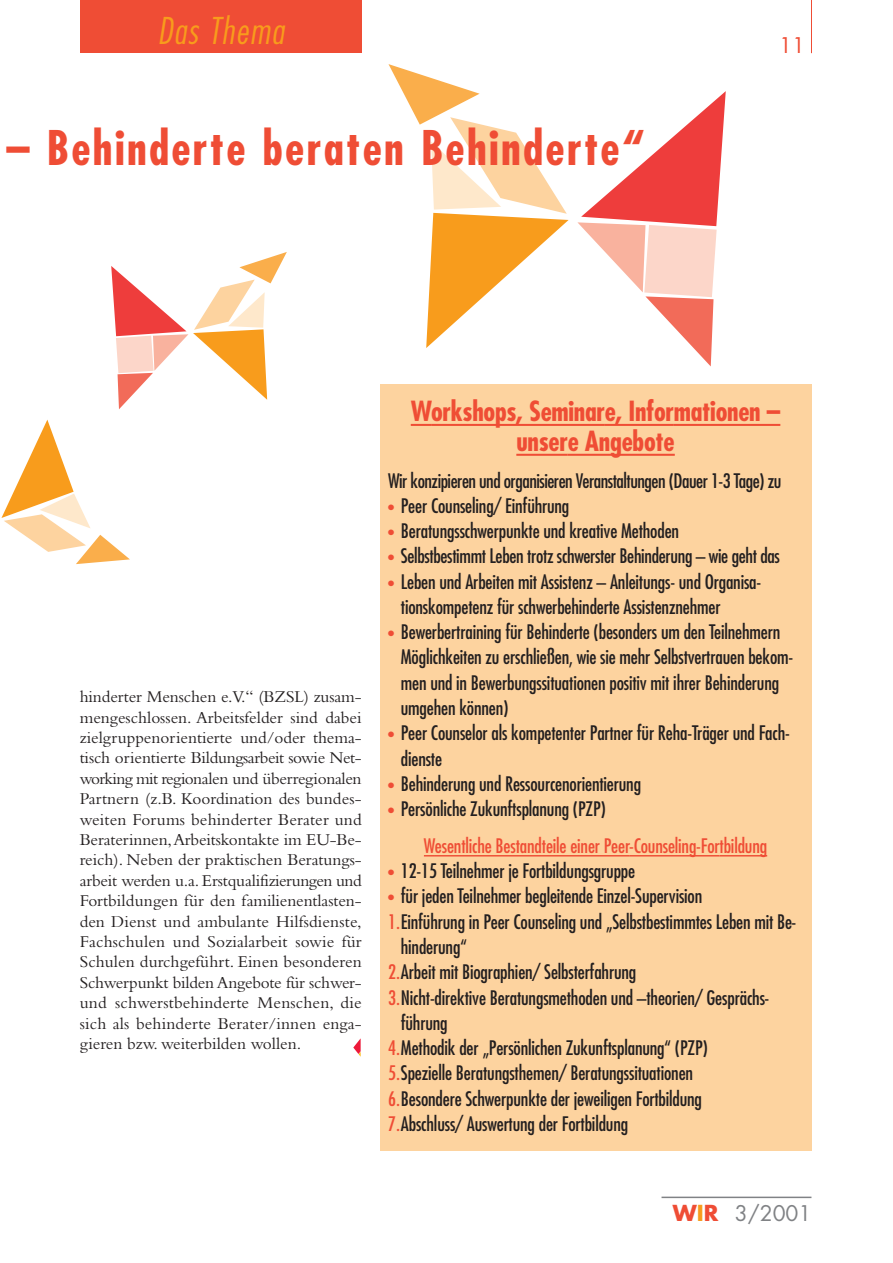
<style>
.page{position:relative;width:893px;height:1263px;background:#fff}
.page>*{position:absolute;margin:0;border:0;box-sizing:border-box;transform-origin:0 0}
.t1{font:700 condensed 46.5px "Futura";letter-spacing:.05em;color:#ef4d35}
.t2{font:italic 300 condensed 36px "Futura";color:#f89c1c}
.t3{font:700 condensed 27px/29.8px "Futura";letter-spacing:-.01em;color:#ef4d35;text-align:center}
.t4{font:21px "Futura";color:#808285}
.t5{font:21px "Futura";color:#ef4d35}
.t6{font:condensed 19.5px/25.2px "Futura";letter-spacing:-.01em;color:#231f20}
.t7{font:condensed 19.5px/36.8px "Futura";letter-spacing:-.01em;color:#ef4d35}
.t8{font:17.25px/20.4px "Bembo";color:#231f20;text-align:justify}
.s1{font-size:15px;color:#ef4d35}
.s2{font-size:15px}
.s3{color:#231f20}
.s4{color:#ef4d35}
.s5{font-weight:700;font-size:21.45px;color:#ef4d35}
.s6{font-weight:700;font-size:21.45px;color:#f89c1c}
</style>
<div class="page">
<svg style="left:388px;top:64px;width:180px;height:284px"></svg>
<svg style="left:577px;top:92px;width:148px;height:274px"></svg>
<svg style="left:1px;top:252px;width:286px;height:313px"></svg>
<div style="left:80px;top:0;width:281px;height:53px;background:#ef4d35"></div>
<hr style="left:811px;top:0;width:1px;height:53px;background:#ef4d35">
<hr style="left:661px;top:1197px;width:150px;height:1px;background:#808285">
<div style="left:379px;top:384px;width:432px;height:767px;background:#fdd39f"></div>
<hr style="left:411px;top:424px;width:20px;height:2px;background:#ef4d35">
<hr style="left:431px;top:424px;width:174px;height:2px;background:#ef4d35">
<hr style="left:605px;top:424px;width:68px;height:2px;background:#ef4d35">
<hr style="left:673px;top:424px;width:107px;height:2px;background:#ef4d35">
<hr style="left:516px;top:454px;width:51px;height:2px;background:#ef4d35">
<hr style="left:567px;top:454px;width:107px;height:2px;background:#ef4d35">
<svg style="left:424px;top:855px;width:11px;height:2px"></svg>
<hr style="left:435px;top:855px;width:194px;height:2px;background:#ef4d35">
<hr style="left:629px;top:855px;width:90px;height:2px;background:#ef4d35">
<hr style="left:719px;top:855px;width:48px;height:2px;background:#ef4d35">
<svg style="left:353px;top:1039px;width:7px;height:17px"></svg>
<h2 class="t2" style="left:157px;top:14px;width:134px">Das Thema</h2>
<h1 class="t1" style="left:7px;top:126px;width:640px">– Behinderte beraten Behinderte“</h1>
<p class="t5" style="left:779px;top:36px;width:27px">11</p>
<p class="t8" style="left:80px;top:688px;width:283px">hinderter Menschen e.V.“ (BZSL) zusam&shy;mengeschlossen. Arbeitsfelder sind dabei zielgruppenorientierte und/oder thema&shy;tisch orientierte Bildungsarbeit sowie Net&shy;working mit regionalen und überregionalen Partnern (z.B. Koordination des bundes&shy;weiten Forums behinderter Berater und Beraterinnen,Arbeitskontakte im EU-Be&shy;reich). Neben der praktischen Beratungs&shy;arbeit werden u.a. Erstqualifizierungen und Fortbildungen für den familienentlasten&shy;den Dienst und ambulante Hilfsdienste, Fachschulen und Sozialarbeit sowie für Schulen durchgeführt. Einen besonderen Schwerpunkt bilden Angebote für schwer&shy;und schwerstbehinderte Menschen, die sich als behinderte Berater/innen enga&shy;gieren bzw. weiterbilden wollen.</p>
<h3 class="t3" style="left:411px;top:398px;width:371px">Workshops, Seminare, Informationen – unsere Angebote</h3>
<p class="t6" style="left:388px;top:469px;width:395px">Wir konzipieren und organisieren Veranstaltungen (Dauer 1-3 Tage) zu</p>
<p class="t6" style="left:388px;top:494px;width:183px"><span class="s1">•</span> Peer Counseling/ Einführung</p>
<p class="t6" style="left:388px;top:520px;width:292px"><span class="s1">•</span> Beratungsschwerpunkte und kreative Methoden</p>
<p class="t6" style="left:388px;top:545px;width:393px"><span class="s1">•</span> Selbstbestimmt Leben trotz schwerster Behinderung – wie geht das</p>
<p class="t6" style="left:401px;top:570px;width:362px;text-indent:-13px"><span class="s1">•</span> Leben und Arbeiten mit Assistenz – Anleitungs- und Organisa&shy;tionskompetenz für schwerbehinderte Assistenznehmer</p>
<p class="t6" style="left:401px;top:621px;width:394px;text-indent:-13px"><span class="s1">•</span> Bewerbertraining für Behinderte (besonders um den Teilnehmern Möglichkeiten zu erschließen, wie sie mehr Selbstvertrauen bekom&shy;men und in Bewerbungssituationen positiv mit ihrer Behinderung umgehen können)</p>
<p class="t6" style="left:401px;top:722px;width:390px;text-indent:-13px"><span class="s1">•</span> Peer Counselor als kompetenter Partner für Reha-Träger und Fach&shy;dienste</p>
<p class="t6" style="left:388px;top:772px;width:254px"><span class="s1">•</span> Behinderung und Ressourcenorientierung</p>
<p class="t7" style="left:424px;top:792px;width:345px;text-indent:-36px"><span class="s2">•</span> <span class="s3">Persönliche Zukunftsplanung (PZP)<br></span>Wesentliche Bestandteile einer Peer-Counseling-Fortbildung</p>
<p class="t6" style="left:388px;top:860px;width:248px"><span class="s1">•</span> 12-15 Teilnehmer je Fortbildungsgruppe</p>
<p class="t6" style="left:388px;top:885px;width:316px"><span class="s1">•</span> für jeden Teilnehmer begleitende Einzel-Supervision</p>
<p class="t6" style="left:388px;top:910px;width:409px"><span class="s4">1.</span>Einführung in Peer Counseling und „Selbstbestimmtes Leben mit Be-</p>
<p class="t6" style="left:401px;top:936px;width:68px">hinderung“</p>
<p class="t6" style="left:388px;top:961px;width:250px"><span class="s4">2.</span>Arbeit mit Biographien/ Selbsterfahrung</p>
<p class="t6" style="left:388px;top:986px;width:382px"><span class="s4">3.</span>Nicht-direktive Beratungsmethoden und –theorien/ Gesprächs-</p>
<p class="t6" style="left:401px;top:1011px;width:48px">führung</p>
<p class="t6" style="left:388px;top:1037px;width:321px"><span class="s4">4.</span>Methodik der „Persönlichen Zukunftsplanung“ (PZP)</p>
<p class="t6" style="left:388px;top:1062px;width:306px"><span class="s4">5.</span>Spezielle Beratungsthemen/ Beratungssituationen</p>
<p class="t6" style="left:388px;top:1087px;width:315px"><span class="s4">6.</span>Besondere Schwerpunkte der jeweiligen Fortbildung</p>
<p class="t6" style="left:388px;top:1112px;width:241px"><span class="s4">7.</span>Abschluss/ Auswertung der Fortbildung</p>
<p class="t4" style="left:673px;top:1204px;width:140px"><span class="s5">W</span><span class="s6">I</span><span class="s5">R</span> 3/2001</p>
</div>
